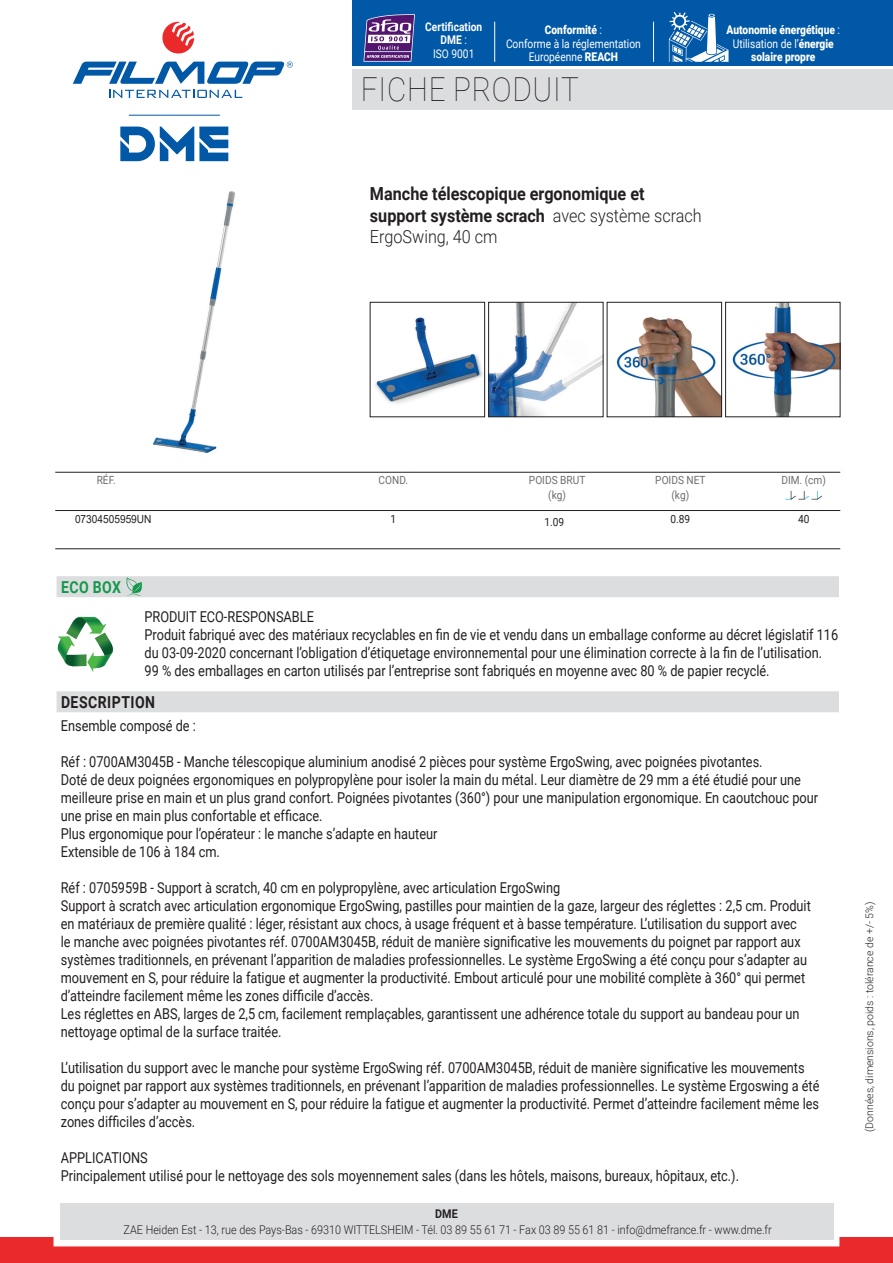
<style>
.page{position:relative;width:893px;height:1263px;background:#fff}
.page>*{position:absolute;margin:0;border:0;box-sizing:border-box;transform-origin:0 0}
.t1{font:100 33px "Roboto";letter-spacing:.025em;color:#231f20;scale:.9 1}
.t2{font:700 18px/21.6px "Roboto";color:#231f20;scale:.9 1}
.t3{font:700 16.5px "Roboto";letter-spacing:.035em;color:#231f20;scale:.85 1}
.t4{font:700 16.5px "Roboto";letter-spacing:.035em;color:#14984c;scale:.85 1}
.t5{font:15px/18px "Roboto";color:#231f20;scale:.85 1}
.t6{font:300 12px "Roboto";color:#231f20;scale:.9 1}
.t7{font:900 12px/13.5px "Roboto";color:#fff;text-align:center;scale:.85 1}
.t8{font:12px/13.5px "Roboto";color:#fff;text-align:center;scale:.85 1}
.t9{font:700 12px/13.5px "Roboto";color:#fff;text-align:center;scale:.85 1}
.t10{font:700 12px "Roboto";color:#231f20;scale:.9 1}
.t11{font:11.25px/15px "Roboto";color:#6c6d70;text-align:center;scale:.9 1}
.t12{font:11.25px "Arial";color:#231f20;scale:.9 1}
.t13{font:11.25px "Roboto";color:#231f20;scale:.9 1}
.t14{font:300 10.5px "Roboto";color:#231f20}
.s1{font-weight:400}
.s2{font-weight:900}
.s3{font-weight:300}
</style>
<div class="page">
<div style="left:353px;top:69px;width:540px;height:40px;background:#dcdddf"></div>
<svg style="left:109px;top:90px;width:133px;height:8px"></svg>
<svg style="left:162px;top:22px;width:32px;height:32px"></svg>
<svg style="left:73px;top:61px;width:220px;height:23px"></svg>
<div style="left:353px;top:0;width:540px;height:66px;background:#0158a6"></div>
<div style="left:0;top:1237px;width:893px;height:26px;background:#e9292a"></div>
<div style="left:54px;top:1197px;width:785px;height:49px;border:12px solid #fff"></div>
<div style="left:60px;top:1203px;width:773px;height:37px;background:#dcdddf"></div>
<svg style="left:120px;top:126px;width:108px;height:35px"></svg>
<hr style="left:129px;top:115px;width:91px;height:1px;background:#0158a6">
<hr style="left:653px;top:22px;width:1px;height:40px;background:#fff">
<hr style="left:494px;top:22px;width:1px;height:40px;background:#fff">
<svg style="left:669px;top:12px;width:59px;height:50px"></svg>
<svg style="left:363px;top:14px;width:52px;height:48px;background:#7a619e"></svg>
<hr style="left:365px;top:51px;width:46px;height:1px;background:#fff">
<img style="left:153px;top:192px;width:82px;height:261px">
<img style="left:375px;top:317px;width:108px;height:87px">
<div style="left:370px;top:302px;width:115px;height:115px;border:1px solid #231f20"></div>
<img style="left:490px;top:304px;width:111px;height:111px">
<div style="left:488px;top:302px;width:115px;height:115px;border:1px solid #231f20"></div>
<img style="left:616px;top:317px;width:104px;height:98px">
<div style="left:607px;top:302px;width:115px;height:115px;border:1px solid #231f20"></div>
<img style="left:732px;top:304px;width:106px;height:111px">
<div style="left:725px;top:302px;width:115px;height:115px;border:1px solid #231f20"></div>
<div style="left:57px;top:576px;width:782px;height:21px;background:#dcdddf"></div>
<svg style="left:126px;top:577px;width:16px;height:19px"></svg>
<svg style="left:57px;top:616px;width:57px;height:56px"></svg>
<div style="left:57px;top:691px;width:782px;height:21px;background:#dcdddf"></div>
<hr style="left:55px;top:472px;width:785px;height:1px;background:#231f20">
<hr style="left:55px;top:548px;width:785px;height:1px;background:#231f20">
<hr style="left:55px;top:510px;width:785px;height:1px;background:#231f20">
<svg style="left:785px;top:491px;width:37px;height:9px"></svg>
<p class="t9" style="left:425px;top:19px;width:68px">Certification<br>DME <span class="s1">:<br>ISO 9001</span></p>
<p class="t7" style="left:727px;top:23px;width:135px">Autonomie énergétique <span class="s1">:<br>Utilisation de l’</span>énergie solaire propre</p>
<p class="t8" style="left:506px;top:23px;width:160px"><span class="s2">Conformité</span> :<br>Conforme à la réglementation<br>Européenne <span class="s2">REACH</span></p>
<h1 class="t1" style="left:361px;top:66px;width:244px">FICHE PRODUIT</h1>
<p class="t2" style="left:370px;top:182px;width:370px">Manche télescopique ergonomique et support système scrach <span class="s3">avec système scrach<br>ErgoSwing, 40 cm</span></p>
<p class="t11" style="left:97px;top:473px;width:23px">RÉF.</p>
<p class="t12" style="left:75px;top:511px;width:87px">07304505959UN</p>
<p class="t4" style="left:61px;top:576px;width:72px">ECO BOX</p>
<p class="t11" style="left:379px;top:473px;width:34px">COND.</p>
<p class="t13" style="left:390px;top:511px;width:8px">1</p>
<p class="t11" style="left:529px;top:473px;width:64px">POIDS BRUT (kg)</p>
<p class="t13" style="left:544px;top:514px;width:23px">1.09</p>
<p class="t11" style="left:655px;top:473px;width:57px">POIDS NET (kg)</p>
<p class="t13" style="left:670px;top:511px;width:23px">0.89</p>
<p class="t11" style="left:781px;top:473px;width:51px">DIM. (cm)</p>
<p class="t13" style="left:798px;top:511px;width:14px">40</p>
<p class="t5" style="left:145px;top:607px;width:818px">PRODUIT ECO-RESPONSABLE<br>Produit fabriqué avec des matériaux recyclables en fin de vie et vendu dans un emballage conforme au décret législatif 116 du 03-09-2020 concernant l’obligation d’étiquetage environnemental pour une élimination correcte à la fin de l’utilisation.<br>99 % des emballages en carton utilisés par l’entreprise sont fabriqués en moyenne avec 80 % de papier recyclé.</p>
<p class="t3" style="left:61px;top:691px;width:112px">DESCRIPTION</p>
<p class="t5" style="left:61px;top:716px;width:161px">Ensemble composé de :</p>
<p class="t5" style="left:61px;top:752px;width:892px">Réf : 0700AM3045B - Manche télescopique aluminium anodisé 2 pièces pour système ErgoSwing, avec poignées pivotantes.<br>Doté de deux poignées ergonomiques en polypropylène pour isoler la main du métal. Leur diamètre de 29 mm a été étudié pour une meilleure prise en main et un plus grand confort. Poignées pivotantes (360°) pour une manipulation ergonomique. En caoutchouc pour une prise en main plus confortable et efficace.<br>Plus ergonomique pour l’opérateur : le manche s’adapte en hauteur<br>Extensible de 106 à 184 cm.</p>
<p class="t5" style="left:61px;top:878px;width:884px">Réf : 0705959B - Support à scratch, 40 cm en polypropylène, avec articulation ErgoSwing<br>Support à scratch avec articulation ergonomique ErgoSwing, pastilles pour maintien de la gaze, largeur des réglettes : 2,5 cm. Produit en matériaux de première qualité : léger, résistant aux chocs, à usage fréquent et à basse température. L’utilisation du support avec<br>le manche avec poignées pivotantes réf. 0700AM3045B, réduit de manière significative les mouvements du poignet par rapport aux systèmes traditionnels, en prévenant l’apparition de maladies professionnelles. Le système ErgoSwing a été conçu pour s’adapter au mouvement en S, pour réduire la fatigue et augmenter la productivité. Embout articulé pour une mobilité complète à 360° qui permet d’atteindre facilement même les zones difficile d’accès.<br>Les réglettes en ABS, larges de 2,5 cm, facilement remplaçables, garantissent une adhérence totale du support au bandeau pour un nettoyage optimal de la surface traitée.</p>
<p class="t5" style="left:61px;top:1058px;width:894px">L’utilisation du support avec le manche pour système ErgoSwing réf. 0700AM3045B, réduit de manière significative les mouvements du poignet par rapport aux systèmes traditionnels, en prévenant l’apparition de maladies professionnelles. Le système Ergoswing a été conçu pour s’adapter au mouvement en S, pour réduire la fatigue et augmenter la productivité. Permet d’atteindre facilement même les zones difficiles d’accès.</p>
<p class="t5" style="left:61px;top:1148px;width:799px">APPLICATIONS<br>Principalement utilisé pour le nettoyage des sols moyennement sales (dans les hôtels, maisons, bureaux, hôpitaux, etc.).</p>
<p class="t10" style="left:435px;top:1205px;width:27px">DME</p>
<p class="t6" style="left:124px;top:1222px;width:722px">ZAE Heiden Est - 13, rue des Pays-Bas - 69310 WITTELSHEIM - Tél. 03 89 55 61 71 - Fax 03 89 55 61 81 - info@dmefrance.fr - www.dme.fr</p>
<p class="t14" style="left:862px;top:1132px;width:232px;rotate:-90deg">(Données, dimensions, poids : tolérance de +/- 5%)</p>
</div>
